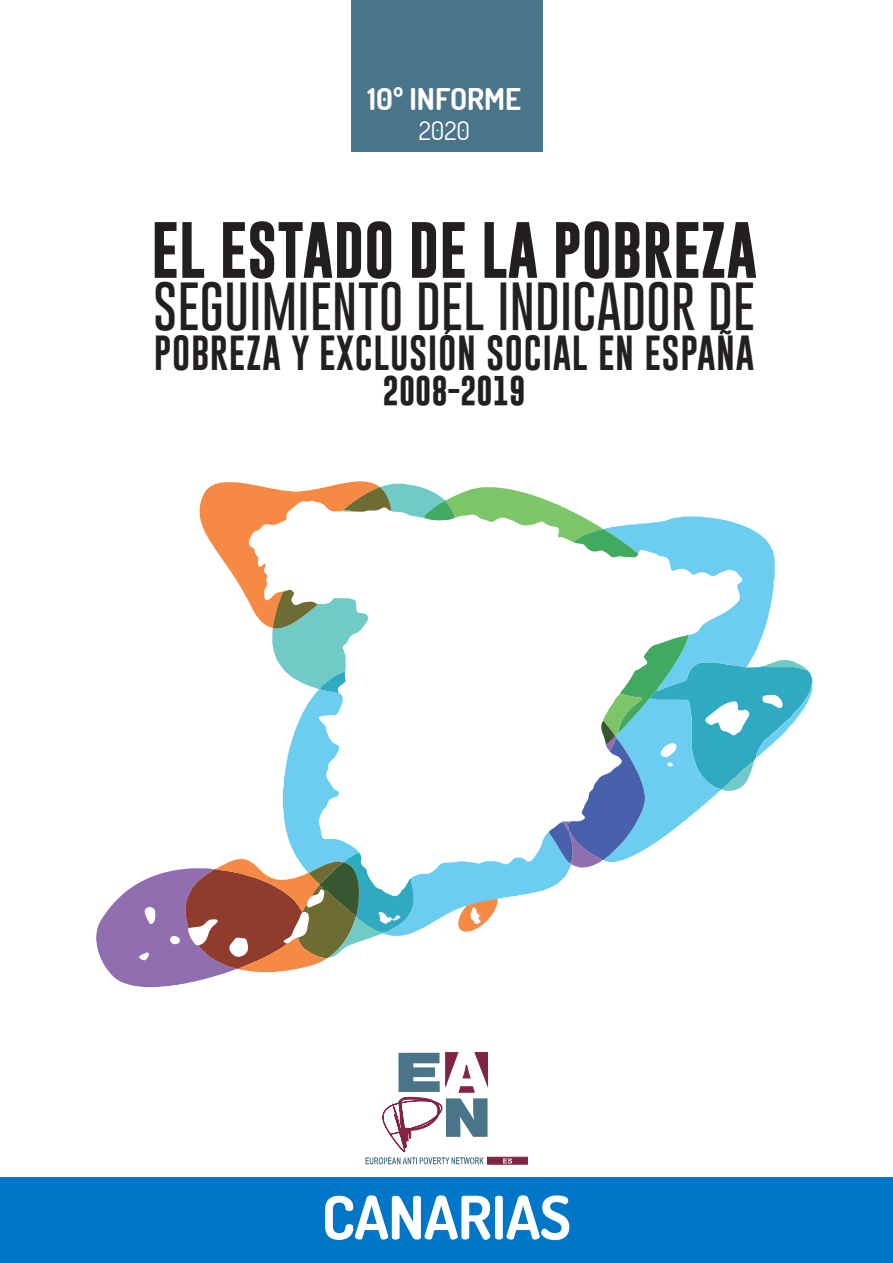
<style>
.page{position:relative;width:893px;height:1263px;background:#fff}
.page>*{position:absolute;margin:0;border:0;box-sizing:border-box;transform-origin:0 0}
.t1{font:700 60px "Dosis";letter-spacing:-.01em;color:#fff}
.t2{font:700 57px "Gobold";color:#231f20}
.t3{font:100 49.5px "Gobold";letter-spacing:.005em;color:#231f20}
.t4{font:36px "Gobold";letter-spacing:.02em;color:#231f20}
.t5{font:700 30px "Dosis";color:#fff}
.t6{font:700 30px "Gobold";color:#231f20}
.t7{font:25.5px "Dosis";color:#fff}
</style>
<div class="page">
<svg style="left:365px;top:1052px;width:123px;height:112px"></svg>
<div style="left:487px;top:1157px;width:40px;height:7px;background:#812345"></div>
<div style="left:487px;top:1157px;width:40px;height:7px;border:1px solid #812345"></div>
<svg style="left:503px;top:1158px;width:9px;height:5px"></svg>
<svg style="left:96px;top:481px;width:716px;height:506px"></svg>
<div style="left:351px;top:0;width:191px;height:152px;background:#49748a"></div>
<div style="left:0;top:1178px;width:893px;height:85px;background:#0076c8"></div>
<p class="t5" style="left:368px;top:79px;width:155px">10º INFORME</p>
<p class="t7" style="left:419px;top:114px;width:53px">2020</p>
<h2 class="t2" style="left:151px;top:213px;width:608px">EL ESTADO DE LA POBREZA</h2>
<h3 class="t3" style="left:153px;top:274px;width:603px">SEGUIMIENTO DEL INDICADOR DE</h3>
<p class="t4" style="left:154px;top:330px;width:602px">POBREZA Y EXCLUSIÓN SOCIAL EN ESPAÑA</p>
<p class="t6" style="left:383px;top:371px;width:144px">2008-2019</p>
<h1 class="t1" style="left:322px;top:1179px;width:251px">CANARIAS</h1>
</div>
